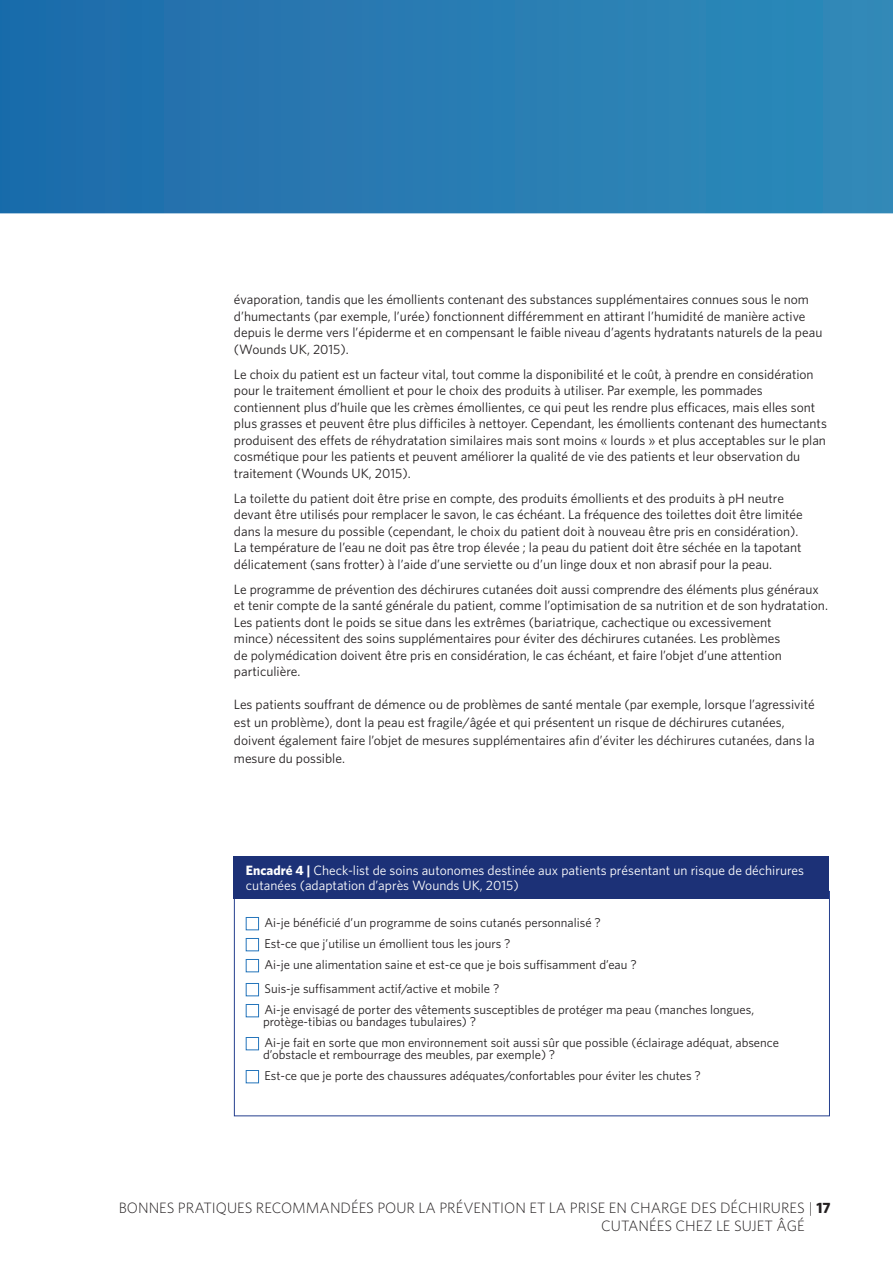
<style>
.page{position:relative;width:893px;height:1263px;background:#fff}
.page>*{position:absolute;margin:0;border:0;box-sizing:border-box;transform-origin:0 0}
.t1{font:300 15px/18px "Whitney";color:#231f20}
.Text_Fullout{font:13.5px/16.5px "Whitney";color:#231f20}
.Fact_file{font:13.5px/15px "Whitney";color:#fff}
.table_text{font:12.75px/12px "Whitney";color:#231f20}
.s1{font-weight:700}
</style>
<div class="page">
<svg style="left:0;top:0;width:893px;height:213px;background:#267ab1"></svg>
<div style="left:234px;top:891px;width:596px;height:225px;background:#fff;border:1px solid #253f8e"></div>
<div style="left:234px;top:857px;width:595px;height:42px;background:#1c3177"></div>
<div style="left:246px;top:917px;width:13px;height:13px;border:1px solid #2575bb"></div>
<div style="left:246px;top:938px;width:13px;height:13px;border:1px solid #2575bb"></div>
<div style="left:246px;top:959px;width:13px;height:13px;border:1px solid #2575bb"></div>
<div style="left:246px;top:983px;width:13px;height:13px;border:1px solid #2575bb"></div>
<div style="left:246px;top:1004px;width:13px;height:13px;border:1px solid #2575bb"></div>
<div style="left:246px;top:1037px;width:13px;height:13px;border:1px solid #2575bb"></div>
<div style="left:246px;top:1070px;width:13px;height:13px;border:1px solid #2575bb"></div>
<p class="Text_Fullout" style="left:234px;top:291px;width:590px">évaporation, tandis que les émollients contenant des substances supplémentaires connues sous le nom d’humectants (par exemple, l’urée) fonctionnent différemment en attirant l’humidité de manière active depuis le derme vers l’épiderme et en compensant le faible niveau d’agents hydratants naturels de la peau (Wounds UK, 2015).</p>
<p class="Text_Fullout" style="left:234px;top:365px;width:594px">Le choix du patient est un facteur vital, tout comme la disponibilité et le coût, à prendre en considération pour le traitement émollient et pour le choix des produits à utiliser. Par exemple, les pommades contiennent plus d’huile que les crèmes émollientes, ce qui peut les rendre plus efficaces, mais elles sont plus grasses et peuvent être plus difficiles à nettoyer. Cependant, les émollients contenant des humectants produisent des effets de réhydratation similaires mais sont moins « lourds » et plus acceptables sur le plan cosmétique pour les patients et peuvent améliorer la qualité de vie des patients et leur observation du traitement (Wounds UK, 2015).</p>
<p class="Text_Fullout" style="left:234px;top:489px;width:570px">La toilette du patient doit être prise en compte, des produits émollients et des produits à pH neutre devant être utilisés pour remplacer le savon, le cas échéant. La fréquence des toilettes doit être limitée dans la mesure du possible (cependant, le choix du patient doit à nouveau être pris en considération).<br>La température de l’eau ne doit pas être trop élevée ; la peau du patient doit être séchée en la tapotant délicatement (sans frotter) à l’aide d’une serviette ou d’un linge doux et non abrasif pour la peau.</p>
<p class="Text_Fullout" style="left:234px;top:580px;width:595px">Le programme de prévention des déchirures cutanées doit aussi comprendre des éléments plus généraux et tenir compte de la santé générale du patient, comme l’optimisation de sa nutrition et de son hydratation.<br>Les patients dont le poids se situe dans les extrêmes (bariatrique, cachectique ou excessivement<br>mince) nécessitent des soins supplémentaires pour éviter des déchirures cutanées. Les problèmes<br>de polymédication doivent être pris en considération, le cas échéant, et faire l’objet d’une attention particulière.</p>
<p class="Text_Fullout" style="left:234px;top:695px;width:582px;line-height:18px">Les patients souffrant de démence ou de problèmes de santé mentale (par exemple, lorsque l’agressivité est un problème), dont la peau est fragile/âgée et qui présentent un risque de déchirures cutanées, doivent également faire l’objet de mesures supplémentaires afin d’éviter les déchirures cutanées, dans la mesure du possible.</p>
<p class="Fact_file" style="left:246px;top:863px;width:559px"><span class="s1">Encadré 4 |</span> Check-list de soins autonomes destinée aux patients présentant un risque de déchirures cutanées (adaptation d’après Wounds UK, 2015)</p>
<p class="table_text" style="left:264px;top:916px;width:338px">Ai-je bénéficié d’un programme de soins cutanés personnalisé ?</p>
<p class="table_text" style="left:264px;top:937px;width:248px">Est-ce que j’utilise un émollient tous les jours ?</p>
<p class="table_text" style="left:264px;top:958px;width:374px">Ai-je une alimentation saine et est-ce que je bois suffisamment d’eau ?</p>
<p class="table_text" style="left:264px;top:982px;width:236px">Suis-je suffisamment actif/active et mobile ?</p>
<p class="table_text" style="left:263px;top:1003px;width:493px">Ai-je envisagé de porter des vêtements susceptibles de protéger ma peau (manches longues, protège-tibias ou bandages tubulaires) ?</p>
<p class="table_text" style="left:263px;top:1036px;width:517px">Ai-je fait en sorte que mon environnement soit aussi sûr que possible (éclairage adéquat, absence d’obstacle et rembourrage des meubles, par exemple) ?</p>
<p class="table_text" style="left:264px;top:1069px;width:438px">Est-ce que je porte des chaussures adéquates/confortables pour éviter les chutes ?</p>
<p class="t1" style="left:601px;top:1199px;width:231px;text-indent:-482px">BONNES PRATIQUES RECOMMANDÉES POUR LA PRÉVENTION ET LA PRISE EN CHARGE DES DÉCHIRURES | <span class="s1">17<br></span>CUTANÉES CHEZ LE SUJET ÂGÉ</p>
</div>
